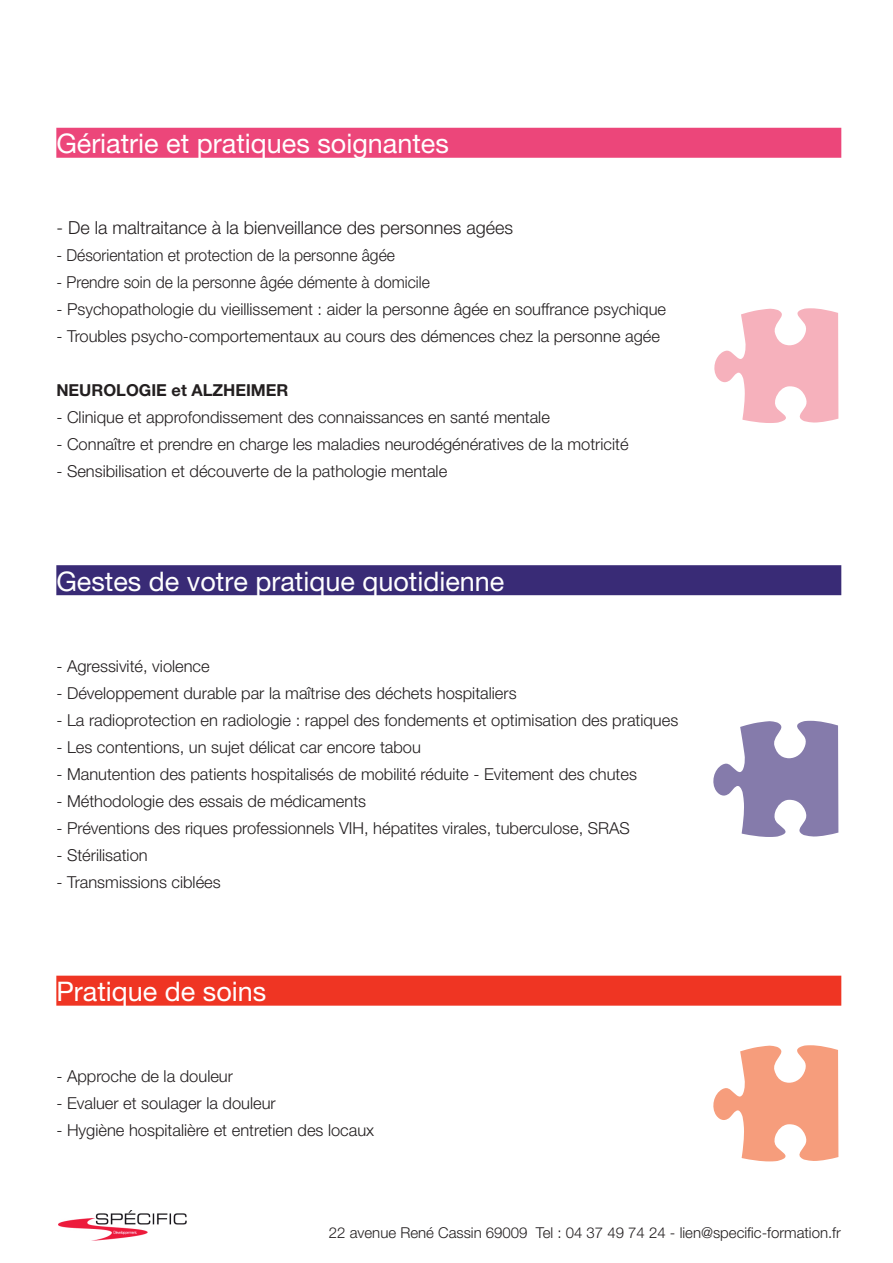
<style>
.page{position:relative;width:893px;height:1263px;background:#fff}
.page>*{position:absolute;margin:0;border:0;box-sizing:border-box;transform-origin:0 0}
.t1{font:27px "Helvetica Neue LT Pro";color:#fff}
.t2{font:300 18px "Helvetica Neue LT Pro";color:#231f20}
.t3{font:300 16.5px "Helvetica Neue LT Pro";color:#231f20}
.t4{font:300 16.5px "Helvetica Neue LT Pro";color:#231f20;scale:.95 1}
.t5{font:700 16.5px "Helvetica Neue LT Pro";color:#231f20}
.t6{font:300 15px "Helvetica Neue LT Pro";color:#231f20}
</style>
<div class="page">
<img style="left:58px;top:1210px;width:129px;height:31px">
<div style="left:56px;top:128px;width:785px;height:30px;background:#ec467a"></div>
<div style="left:56px;top:565px;width:785px;height:30px;background:#392b76"></div>
<div style="left:56px;top:976px;width:785px;height:30px;background:#ef3523"></div>
<svg style="left:713px;top:1045px;width:125px;height:116px"></svg>
<svg style="left:714px;top:308px;width:124px;height:115px"></svg>
<svg style="left:713px;top:721px;width:125px;height:116px"></svg>
<h1 class="t1" style="left:56px;top:128px;width:394px">Gériatrie et pratiques soignantes</h1>
<p class="t2" style="left:56px;top:217px;width:458px">- De la maltraitance à la bienveillance des personnes agées</p>
<p class="t4" style="left:56px;top:245px;width:358px">- Désorientation et protection de la personne âgée</p>
<p class="t4" style="left:56px;top:272px;width:395px">- Prendre soin de la personne âgée démente à domicile</p>
<p class="t3" style="left:56px;top:299px;width:611px">- Psychopathologie du vieillissement : aider la personne âgée en souffrance psychique</p>
<p class="t3" style="left:56px;top:326px;width:605px">- Troubles psycho-comportementaux au cours des démences chez la personne agée</p>
<p class="t5" style="left:56px;top:380px;width:234px">NEUROLOGIE et ALZHEIMER</p>
<p class="t3" style="left:56px;top:407px;width:495px">- Clinique et approfondissement des connaissances en santé mentale</p>
<p class="t3" style="left:56px;top:434px;width:574px">- Connaître et prendre en charge les maladies neurodégénératives de la motricité</p>
<p class="t3" style="left:56px;top:461px;width:392px">- Sensibilisation et découverte de la pathologie mentale</p>
<h1 class="t1" style="left:56px;top:565px;width:450px">Gestes de votre pratique quotidienne</h1>
<p class="t3" style="left:56px;top:656px;width:155px">- Agressivité, violence</p>
<p class="t3" style="left:56px;top:683px;width:462px">- Développement durable par la maîtrise des déchets hospitaliers</p>
<p class="t3" style="left:56px;top:710px;width:623px">- La radioprotection en radiologie : rappel des fondements et optimisation des pratiques</p>
<p class="t3" style="left:56px;top:737px;width:366px">- Les contentions, un sujet délicat car encore tabou</p>
<p class="t3" style="left:56px;top:764px;width:582px">- Manutention des patients hospitalisés de mobilité réduite - Evitement des chutes</p>
<p class="t3" style="left:56px;top:791px;width:311px">- Méthodologie des essais de médicaments</p>
<p class="t3" style="left:56px;top:818px;width:575px">- Préventions des riques professionnels VIH, hépatites virales, tuberculose, SRAS</p>
<p class="t3" style="left:56px;top:845px;width:93px">- Stérilisation</p>
<p class="t3" style="left:56px;top:872px;width:166px">- Transmissions ciblées</p>
<h1 class="t1" style="left:56px;top:975px;width:212px">Pratique de soins</h1>
<p class="t3" style="left:56px;top:1066px;width:178px">- Approche de la douleur</p>
<p class="t3" style="left:56px;top:1093px;width:221px">- Evaluer et soulager la douleur</p>
<p class="t3" style="left:56px;top:1120px;width:319px">- Hygiène hospitalière et entretien des locaux</p>
<p class="t6" style="left:329px;top:1224px;width:513px">22 avenue René Cassin 69009 Tel : 04 37 49 74 24 - lien@specific-formation.fr</p>
</div>
